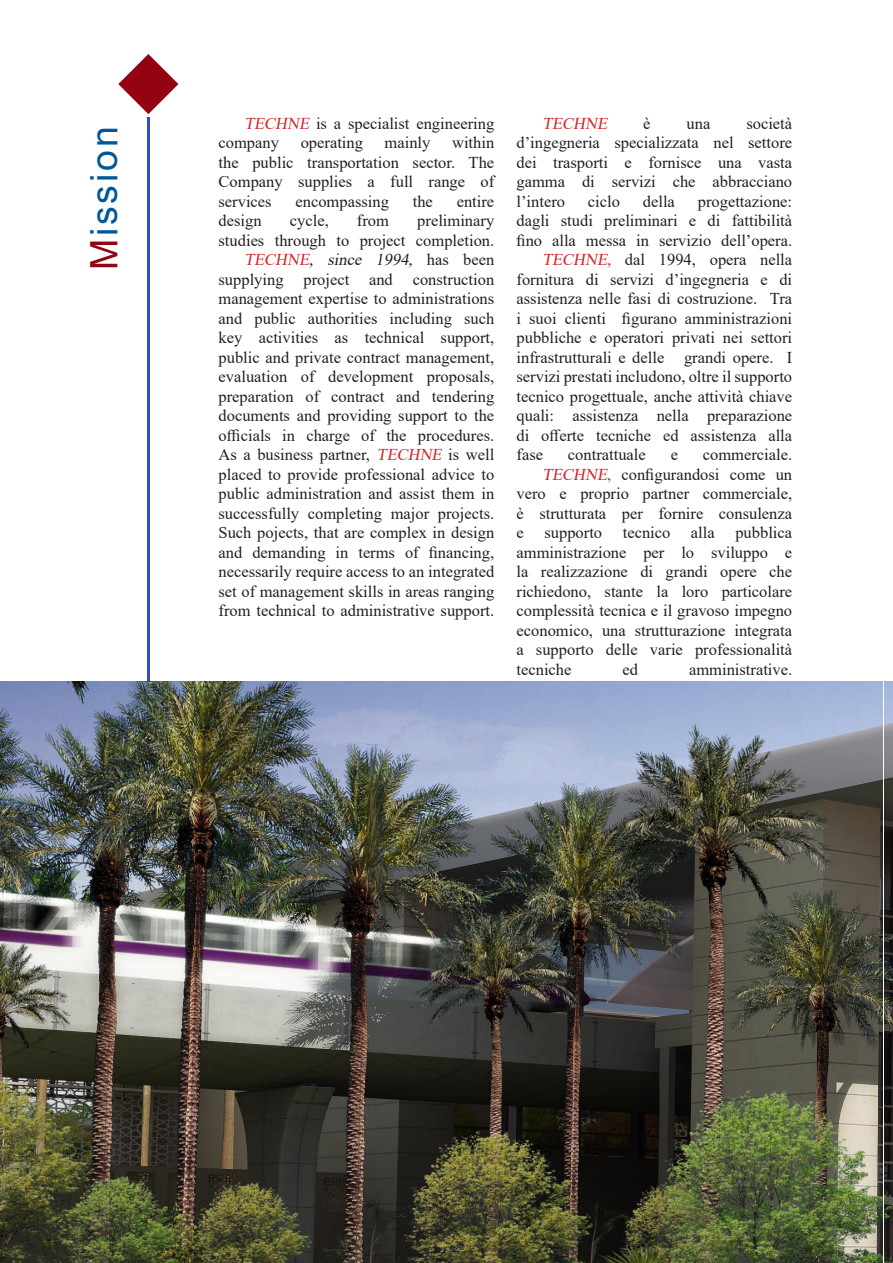
<style>
.page{position:relative;width:893px;height:1263px;background:#fff}
.page>*{position:absolute;margin:0;border:0;box-sizing:border-box;transform-origin:0 0}
.t1{font:37.8px "Arial";letter-spacing:.075em;color:#005899}
.t2{font:16.5px/19.5px "Times New Roman";color:#231f20;text-align:justify}
.t3{font:italic 16.5px "Times New Roman";color:#d1232a}
.s1{color:#930311}
.s2{font-style:italic;color:#d1232a}
.s3{font-style:italic}
.s4{color:#d1232a}
</style>
<div class="page">
<svg style="left:118px;top:54px;width:60px;height:60px"></svg>
<hr style="left:148px;top:117px;width:2px;height:564px;background:#304ebe">
<img style="left:884px;top:681px;width:9px;height:582px">
<img style="left:0;top:681px;width:882px;height:582px">
<p class="t1" style="left:78px;top:270px;width:145px;rotate:-90deg"><span class="s1">M</span>ission</p>
<p class="t2" style="left:219px;top:113px;width:277px;text-indent:26px"><span class="s2">TECHNE</span> is a specialist engineering company</p>
<p class="t2" style="left:219px;top:132px;width:277px;text-indent:234px">within the public transportation sector. The Company supplies a full range of services</p>
<p class="t2" style="left:301px;top:132px;width:64px">operating</p>
<p class="t2" style="left:385px;top:132px;width:47px">mainly</p>
<p class="t2" style="left:295px;top:191px;width:95px">encompassing</p>
<p class="t2" style="left:413px;top:191px;width:22px">the</p>
<p class="t2" style="left:457px;top:191px;width:39px">entire</p>
<p class="t2" style="left:219px;top:210px;width:277px;text-align:right">preliminary<br>studies through to project completion.</p>
<p class="t2" style="left:219px;top:249px;width:277px;text-indent:26px"><span class="s2">TECHNE</span><span class="s3">, since 1994,</span> h a s b e e n supplying project and construction management expertise to administrations and public authorities including such key activities as technical support, public and private contract management, evaluation of development proposals, preparation of contract and tendering documents and providing support to the officials in charge of the procedures.<br>As a business partner, <span class="s2">TECHNE</span> is well placed to provide professional advice to public administration and assist them in successfully completing major projects.<br>Such pojects, that are complex in design and demanding in terms of financing, necessarily require access to an integrated set of management skills in areas ranging from technical to administrative support.</p>
<p class="t2" style="left:219px;top:210px;width:45px">design</p>
<p class="t2" style="left:290px;top:210px;width:40px">cycle,</p>
<p class="t2" style="left:357px;top:210px;width:34px">from</p>
<p class="t2" style="left:516px;top:113px;width:277px;text-indent:230px">società d’ingegneria specializzata nel settore dei trasporti e fornisce una vasta gamma di servizi che abbracciano l’intero</p>
<p class="t3" style="left:542px;top:112px;width:70px">TECHNE</p>
<p class="t2" style="left:643px;top:113px;width:9px">è</p>
<p class="t2" style="left:686px;top:113px;width:25px">una</p>
<p class="t2" style="left:516px;top:191px;width:277px;text-indent:181px">progettazione: dagli studi preliminari e di fattibilità fino alla messa in servizio dell’opera.</p>
<p class="t2" style="left:516px;top:249px;width:277px;text-indent:26px"><span class="s2">TECHNE,</span> dal 1994, opera nella fornitura di servizi d’ingegneria e di assistenza nelle fasi di costruzione. Tra i suoi clienti figurano amministrazioni pubbliche e operatori privati nei settori infrastrutturali e delle grandi opere. I servizi prestati includono, oltre il supporto tecnico progettuale, anche attività chiave quali: assistenza nella preparazione di offerte tecniche ed assistenza alla fase</p>
<p class="t2" style="left:588px;top:191px;width:34px">ciclo</p>
<p class="t2" style="left:643px;top:191px;width:34px">della</p>
<p class="t2" style="left:568px;top:444px;width:79px">contrattuale</p>
<p class="t2" style="left:671px;top:444px;width:9px">e</p>
<p class="t2" style="left:703px;top:444px;width:91px">commerciale.</p>
<p class="t2" style="left:516px;top:464px;width:277px;text-indent:26px"><span class="s2">TECHNE</span><span class="s4">,</span> configurandosi come un vero e proprio partner commerciale, è strutturata per fornire consulenza e supporto tecnico alla pubblica amministrazione per lo sviluppo e la realizzazione di grandi opere che richiedono, stante la loro particolare complessità tecnica e il gravoso impegno economico, una strutturazione integrata a supporto delle varie professionalità tecniche</p>
<p class="t2" style="left:622px;top:659px;width:17px">ed</p>
<p class="t2" style="left:689px;top:659px;width:105px">amministrative.</p>
</div>
